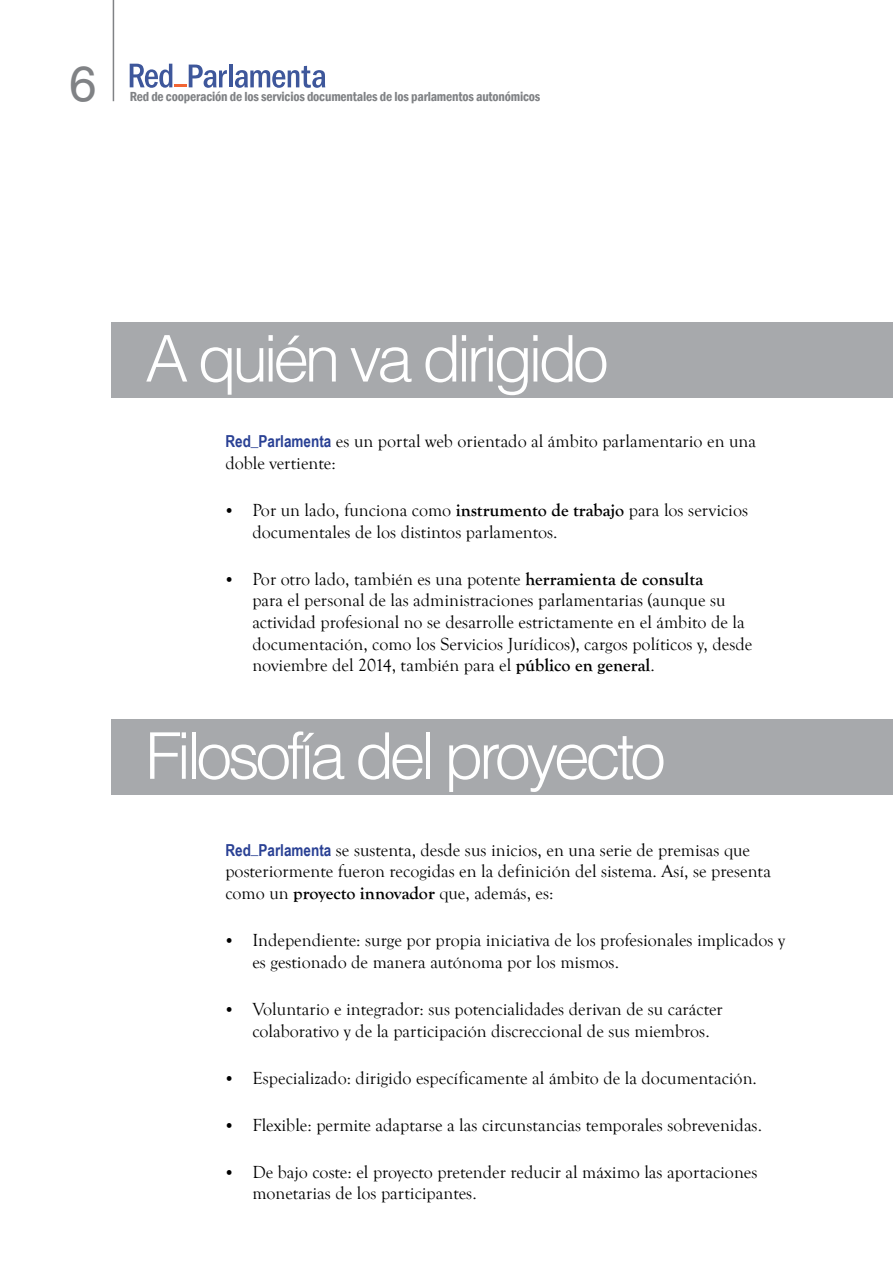
<style>
.page{position:relative;width:893px;height:1263px;background:#fff}
.page>*{position:absolute;margin:0;border:0;box-sizing:border-box;transform-origin:0 0}
.t1{font:300 64.5px "Helvetica LT Std";letter-spacing:-.07em;color:#fff}
.t2{font:49.5px "Helvetica LT Std";color:#808285}
.t3{font:18px/21.6px "Goudy Old Style T";color:#000}
.t4{font:600 condensed 13.5px "Franklin Gothic";letter-spacing:-.015em;color:#808285}
.s1{font-family:"Arial Narrow";font-weight:700;font-size:16.5px;color:#294094}
.s2{font-family:"Bookman Old Style";font-size:16.5px}
.s3{font-weight:700}
</style>
<div class="page">
<hr style="left:113px;top:0;width:1px;height:101px;background:#808285">
<hr style="left:229px;top:65px;width:4px;height:22px;background:#3e579b">
<svg style="left:235px;top:66px;width:90px;height:22px"></svg>
<svg style="left:130px;top:64px;width:97px;height:24px"></svg>
<div style="left:111px;top:322px;width:782px;height:76px;background:#a7a9ac"></div>
<div style="left:111px;top:720px;width:782px;height:75px;background:#a7a9ac"></div>
<h2 class="t2" style="left:69px;top:55px;width:29px">6</h2>
<p class="t4" style="left:130px;top:87px;width:412px">Red de cooperación de los servicios documentales de los parlamentos autonómicos</p>
<h1 class="t1" style="left:145px;top:318px;width:465px">A quién va dirigido</h1>
<p class="t3" style="left:225px;top:431px;width:532px"><span class="s1">Red_Parlamenta</span> es un portal web orientado al ámbito parlamentario en una doble vertiente:</p>
<p class="t3" style="left:252px;top:500px;width:497px;text-indent:-27px"><span class="s2">•</span> Por un lado, funciona como <span class="s3">instrumento de trabajo</span> para los servicios documentales de los distintos parlamentos.</p>
<p class="t3" style="left:252px;top:569px;width:501px;text-indent:-27px"><span class="s2">•</span> Por otro lado, también es una potente <span class="s3">herramienta de consulta<br></span>para el personal de las administraciones parlamentarias (aunque su actividad profesional no se desarrolle estrictamente en el ámbito de la documentación, como los Servicios Jurídicos), cargos políticos y, desde noviembre del 2014, también para el <span class="s3">público en general</span>.</p>
<h1 class="t1" style="left:145px;top:716px;width:522px">Filosofía del proyecto</h1>
<p class="t3" style="left:225px;top:839px;width:547px"><span class="s1">Red_Parlamenta</span> se sustenta, desde sus inicios, en una serie de premisas que posteriormente fueron recogidas en la definición del sistema. Así, se presenta como un <span class="s3">proyecto innovador</span> que, además, es:</p>
<p class="t3" style="left:252px;top:930px;width:534px;text-indent:-27px"><span class="s2">•</span> Independiente: surge por propia iniciativa de los profesionales implicados y es gestionado de manera autónoma por los mismos.</p>
<p class="t3" style="left:252px;top:998px;width:472px;text-indent:-27px"><span class="s2">•</span> Voluntario e integrador: sus potencialidades derivan de su carácter colaborativo y de la participación discreccional de sus miembros.</p>
<p class="t3" style="left:225px;top:1067px;width:533px"><span class="s2">•</span> Especializado: dirigido específicamente al ámbito de la documentación.</p>
<p class="t3" style="left:225px;top:1114px;width:538px"><span class="s2">•</span> Flexible: permite adaptarse a las circunstancias temporales sobrevenidas.</p>
<p class="t3" style="left:252px;top:1161px;width:507px;text-indent:-27px"><span class="s2">•</span> De bajo coste: el proyecto pretender reducir al máximo las aportaciones monetarias de los participantes.</p>
</div>
